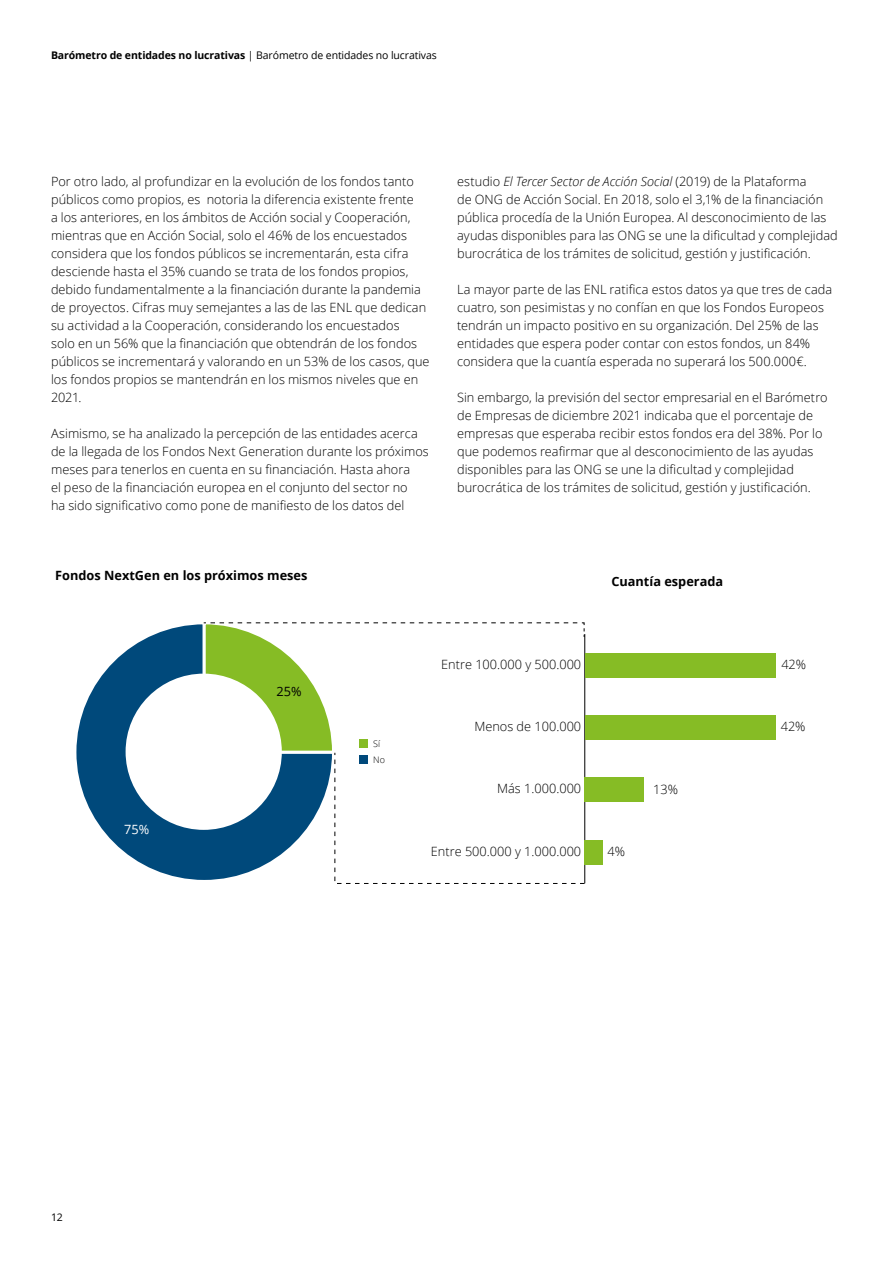
<style>
.page{position:relative;width:893px;height:1263px;background:#fff}
.page>*{position:absolute;margin:0;border:0;box-sizing:border-box;transform-origin:0 0}
.t1{font:300 12.75px/18px "Open Sans";letter-spacing:.005em;color:#000}
.t2{font:700 12.75px "Open Sans";color:#000}
.t3{font:12.75px "Open Sans";color:#000}
.t4{font:12.75px "Open Sans";color:#fff}
.t5{font:10.5px "Open Sans";letter-spacing:-.01em;color:#000}
.t6{font:300 9px/16.2px "Open Sans";color:#000}
.s1{font-weight:700}
.s2{font-style:italic}
</style>
<div class="page">
<svg style="left:76px;top:624px;width:125px;height:256px"></svg>
<div style="left:126px;top:674px;width:156px;height:156px;background:#fff;border-radius:50%"></div>
<div style="left:585px;top:653px;width:191px;height:25px;background:#86bc25"></div>
<div style="left:585px;top:715px;width:191px;height:25px;background:#86bc25"></div>
<div style="left:585px;top:777px;width:59px;height:25px;background:#86bc25"></div>
<div style="left:585px;top:840px;width:18px;height:25px;background:#86bc25"></div>
<svg style="left:201px;top:622px;width:384px;height:262px"></svg>
<p class="t5" style="left:51px;top:48px;width:387px"><span class="s1">Barómetro de entidades no lucrativas</span> | Barómetro de entidades no lucrativas</p>
<p class="t1" style="left:51px;top:172px;width:380px">Por otro lado, al profundizar en la evolución de los fondos tanto públicos como propios, es notoria la diferencia existente frente<br>a los anteriores, en los ámbitos de Acción social y Cooperación, mientras que en Acción Social, solo el 46% de los encuestados considera que los fondos públicos se incrementarán, esta cifra desciende hasta el 35% cuando se trata de los fondos propios, debido fundamentalmente a la financiación durante la pandemia de proyectos. Cifras muy semejantes a las de las ENL que dedican su actividad a la Cooperación, considerando los encuestados<br>solo en un 56% que la financiación que obtendrán de los fondos públicos se incrementará y valorando en un 53% de los casos, que los fondos propios se mantendrán en los mismos niveles que en 2021.</p>
<p class="t1" style="left:51px;top:424px;width:379px">Asimismo, se ha analizado la percepción de las entidades acerca de la llegada de los Fondos Next Generation durante los próximos meses para tenerlos en cuenta en su financiación. Hasta ahora<br>el peso de la financiación europea en el conjunto del sector no<br>ha sido significativo como pone de manifiesto de los datos del</p>
<p class="t1" style="left:457px;top:172px;width:382px">estudio <span class="s2">El Tercer Sector de Acción Social</span> (2019) de la Plataforma<br>de ONG de Acción Social. En 2018, solo el 3,1% de la financiación pública procedía de la Unión Europea. Al desconocimiento de las ayudas disponibles para las ONG se une la dificultad y complejidad burocrática de los trámites de solicitud, gestión y justificación.</p>
<p class="t1" style="left:457px;top:280px;width:377px">La mayor parte de las ENL ratifica estos datos ya que tres de cada cuatro, son pesimistas y no confían en que los Fondos Europeos tendrán un impacto positivo en su organización. Del 25% de las entidades que espera poder contar con estos fondos, un 84% considera que la cuantía esperada no superará los 500.000€.</p>
<p class="t1" style="left:457px;top:388px;width:372px">Sin embargo, la previsión del sector empresarial en el Barómetro de Empresas de diciembre 2021 indicaba que el porcentaje de empresas que esperaba recibir estos fondos era del 38%. Por lo que podemos reafirmar que al desconocimiento de las ayudas disponibles para las ONG se une la dificultad y complejidad burocrática de los trámites de solicitud, gestión y justificación.</p>
<p class="t2" style="left:55px;top:566px;width:254px">Fondos NextGen en los próximos meses</p>
<p class="t2" style="left:611px;top:572px;width:113px">Cuantía esperada</p>
<p class="t4" style="left:124px;top:821px;width:27px">75%</p>
<p class="t3" style="left:276px;top:683px;width:27px">25%</p>
<p class="t6" style="left:373px;top:735px;width:13px">Sí<br>No</p>
<p class="t1" style="left:441px;top:655px;width:142px">Entre 100.000 y 500.000</p>
<p class="t1" style="left:781px;top:655px;width:26px">42%</p>
<p class="t1" style="left:474px;top:717px;width:108px">Menos de 100.000</p>
<p class="t1" style="left:781px;top:717px;width:26px">42%</p>
<p class="t1" style="left:497px;top:779px;width:86px">Más 1.000.000</p>
<p class="t1" style="left:653px;top:780px;width:26px">13%</p>
<p class="t1" style="left:431px;top:842px;width:152px">Entre 500.000 y 1.000.000</p>
<p class="t1" style="left:608px;top:842px;width:19px">4%</p>
<p class="t5" style="left:51px;top:1210px;width:13px">12</p>
</div>
